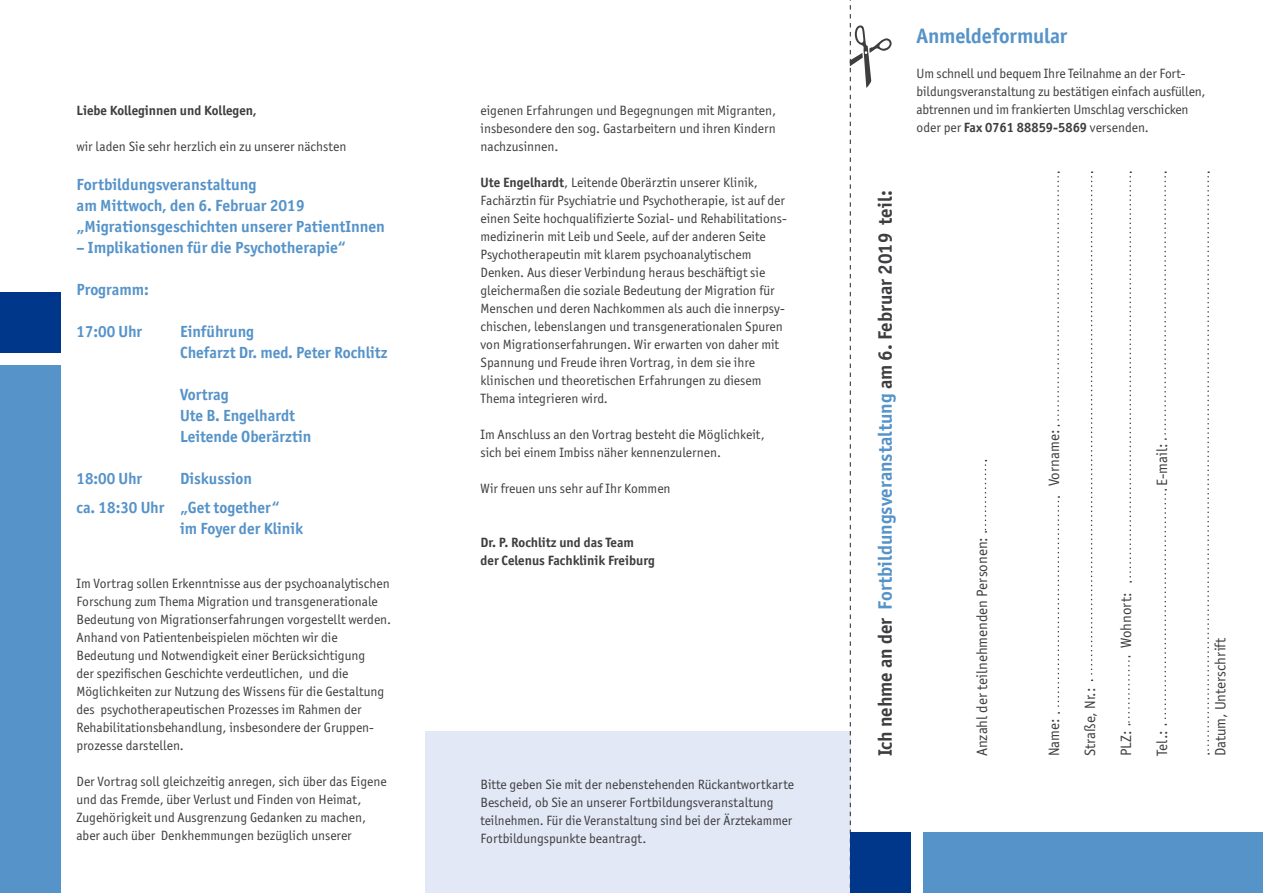
<style>
.page{position:relative;width:1263px;height:893px;background:#fff}
.page>*{position:absolute;margin:0;border:0;box-sizing:border-box;transform-origin:0 0}
.t1{font:700 21px "Officina Sans ITC Pro";letter-spacing:-.005em;color:#5693c9}
.t2{font:700 19.5px "Officina Sans ITC Pro";color:#3e3d40}
.Fly_Fließtext_linksb{font:700 16.2px "Officina Sans ITC Pro";color:#5693c9}
.t3{font:15px "Officina Sans ITC Pro";color:#3e3d40}
.Fly_Fließtext_linksb-2{font:13.5px/18px "Officina Sans ITC Pro";color:#3e3d40}
.Fly_Fließtext_linksb-3{font:700 13.5px "Officina Sans ITC Pro";color:#3e3d40}
.s1{font-weight:700}
.s2{color:#5693c9}
</style>
<div class="page">
<div style="left:425px;top:731px;width:426px;height:162px;background:#e2e8f5"></div>
<div style="left:0;top:292px;width:60px;height:60px;background:#00378b"></div>
<div style="left:0;top:365px;width:60px;height:528px;background:#5693c9"></div>
<svg style="left:985px;top:460px;width:1px;height:73px"></svg>
<svg style="left:1057px;top:496px;width:2px;height:218px"></svg>
<svg style="left:1057px;top:171px;width:2px;height:255px"></svg>
<svg style="left:1128px;top:656px;width:2px;height:69px"></svg>
<svg style="left:1207px;top:171px;width:2px;height:584px"></svg>
<svg style="left:1091px;top:171px;width:1px;height:510px"></svg>
<svg style="left:1164px;top:489px;width:2px;height:236px"></svg>
<svg style="left:1164px;top:171px;width:2px;height:269px"></svg>
<svg style="left:1129px;top:171px;width:2px;height:412px"></svg>
<svg style="left:850px;top:0;width:41px;height:833px"></svg>
<div style="left:850px;top:833px;width:61px;height:60px;background:#00378b"></div>
<div style="left:923px;top:833px;width:340px;height:60px;background:#5693c9"></div>
<p class="Fly_Fließtext_linksb-3" style="left:77px;top:102px;width:182px">Liebe Kolleginnen und Kollegen,</p>
<p class="Fly_Fließtext_linksb-2" style="left:77px;top:137px;width:271px">wir laden Sie sehr herzlich ein zu unserer nächsten</p>
<p class="Fly_Fließtext_linksb" style="left:77px;top:174px;width:181px">Fortbildungsveranstaltung</p>
<p class="Fly_Fließtext_linksb" style="left:77px;top:195px;width:230px">am Mittwoch, den 6. Februar 2019</p>
<p class="Fly_Fließtext_linksb" style="left:77px;top:216px;width:310px">„Migrationsgeschichten unserer PatientInnen</p>
<p class="Fly_Fließtext_linksb" style="left:77px;top:237px;width:271px">– Implikationen für die Psychotherapie“</p>
<p class="Fly_Fließtext_linksb" style="left:77px;top:279px;width:74px">Programm:</p>
<p class="Fly_Fließtext_linksb" style="left:77px;top:321px;width:67px">17:00 Uhr</p>
<p class="Fly_Fließtext_linksb" style="left:180px;top:321px;width:76px">Einführung</p>
<p class="Fly_Fließtext_linksb" style="left:180px;top:342px;width:209px">Chefarzt Dr. med. Peter Rochlitz</p>
<p class="Fly_Fließtext_linksb" style="left:180px;top:384px;width:50px">Vortrag</p>
<p class="Fly_Fließtext_linksb" style="left:180px;top:405px;width:117px">Ute B. Engelhardt</p>
<p class="Fly_Fließtext_linksb" style="left:180px;top:426px;width:133px">Leitende Oberärztin</p>
<p class="Fly_Fließtext_linksb" style="left:77px;top:468px;width:67px">18:00 Uhr</p>
<p class="Fly_Fließtext_linksb" style="left:180px;top:468px;width:74px">Diskussion</p>
<p class="Fly_Fließtext_linksb" style="left:77px;top:498px;width:205px">ca. 18:30 Uhr „Get together“</p>
<p class="Fly_Fließtext_linksb" style="left:180px;top:519px;width:124px">im Foyer der Klinik</p>
<p class="Fly_Fließtext_linksb-2" style="left:77px;top:575px;width:316px">Im Vortrag sollen Erkenntnisse aus der psychoanalytischen Forschung zum Thema Migration und transgenerationale Bedeutung von Migrationserfahrungen vorgestellt werden.<br>Anhand von Patientenbeispielen möchten wir die Bedeutung und Notwendigkeit einer Berücksichtigung<br>der spezifischen Geschichte verdeutlichen, und die Möglichkeiten zur Nutzung des Wissens für die Gestaltung des psychotherapeutischen Prozesses im Rahmen der Rehabilitationsbehandlung, insbesondere der Gruppen&shy;prozesse darstellen.</p>
<p class="Fly_Fließtext_linksb-2" style="left:77px;top:773px;width:312px">Der Vortrag soll gleichzeitig anregen, sich über das Eigene und das Fremde, über Verlust und Finden von Heimat, Zugehörigkeit und Ausgrenzung Gedanken zu machen, aber auch über Denkhemmungen bezüglich unserer</p>
<p class="Fly_Fließtext_linksb-2" style="left:480px;top:101px;width:297px;text-align:justify">eigenen Erfahrungen und Begegnungen mit Migranten, insbesondere den sog. Gastarbeitern und ihren Kindern nachzusinnen.</p>
<p class="Fly_Fließtext_linksb-2" style="left:480px;top:173px;width:308px"><span class="s1">Ute Engelhardt</span>, Leitende Oberärztin unserer Klinik, Fachärztin für Psychiatrie und Psychotherapie, ist auf der einen Seite hochqualifizierte Sozial- und Rehabilitations&shy;medizinerin mit Leib und Seele, auf der anderen Seite Psychotherapeutin mit klarem psychoanalytischem Denken. Aus dieser Verbindung heraus beschäftigt sie gleichermaßen die soziale Bedeutung der Migration für Menschen und deren Nachkommen als auch die innerpsy&shy;chischen, lebenslangen und transgenerationalen Spuren von Migrationserfahrungen. Wir erwarten von daher mit Spannung und Freude ihren Vortrag, in dem sie ihre klinischen und theoretischen Erfahrungen zu diesem Thema integrieren wird.</p>
<p class="Fly_Fließtext_linksb-2" style="left:480px;top:425px;width:286px">Im Anschluss an den Vortrag besteht die Möglichkeit, sich bei einem Imbiss näher kennenzulernen.</p>
<p class="Fly_Fließtext_linksb-2" style="left:480px;top:479px;width:192px">Wir freuen uns sehr auf Ihr Kommen</p>
<p class="Fly_Fließtext_linksb-3" style="left:480px;top:534px;width:155px">Dr. P. Rochlitz und das Team</p>
<p class="Fly_Fließtext_linksb-3" style="left:480px;top:552px;width:176px">der Celenus Fachklinik Freiburg</p>
<p class="Fly_Fließtext_linksb-2" style="left:480px;top:776px;width:315px">Bitte geben Sie mit der nebenstehenden Rückantwortkarte Bescheid, ob Sie an unserer Fortbildungsveranstaltung teilnehmen. Für die Veranstaltung sind bei der Ärztekammer Fortbildungspunkte beantragt.</p>
<p class="t1" style="left:917px;top:22px;width:152px">Anmeldeformular</p>
<p class="Fly_Fließtext_linksb-2" style="left:917px;top:64px;width:290px">Um schnell und bequem Ihre Teilnahme an der Fort&shy;bildungsveranstaltung zu bestätigen einfach ausfüllen, abtrennen und im frankierten Umschlag verschicken oder per <span class="s1">Fax 0761 88859-5869</span> versenden.</p>
<p class="t2" style="left:873px;top:756px;width:567px;rotate:-90deg">Ich nehme an der <span class="s2">Fortbildungsveranstaltung</span> am 6. Februar 2019 teil:</p>
<p class="t3" style="left:973px;top:756px;width:221px;rotate:-90deg">Anzahl der teilnehmenden Personen:</p>
<p class="t3" style="left:1045px;top:486px;width:58px;rotate:-90deg">Vorname:</p>
<p class="t3" style="left:1153px;top:486px;width:44px;rotate:-90deg">E-mail:</p>
<p class="t3" style="left:1045px;top:756px;width:39px;rotate:-90deg">Name:</p>
<p class="t3" style="left:1081px;top:756px;width:70px;rotate:-90deg">Straße, Nr.:</p>
<p class="t3" style="left:1117px;top:648px;width:58px;rotate:-90deg">Wohnort:</p>
<p class="t3" style="left:1117px;top:756px;width:27px;rotate:-90deg">PLZ:</p>
<p class="t3" style="left:1153px;top:756px;width:27px;rotate:-90deg">Tel.:</p>
<p class="t3" style="left:1211px;top:756px;width:120px;rotate:-90deg">Datum, Unterschrift</p>
</div>
